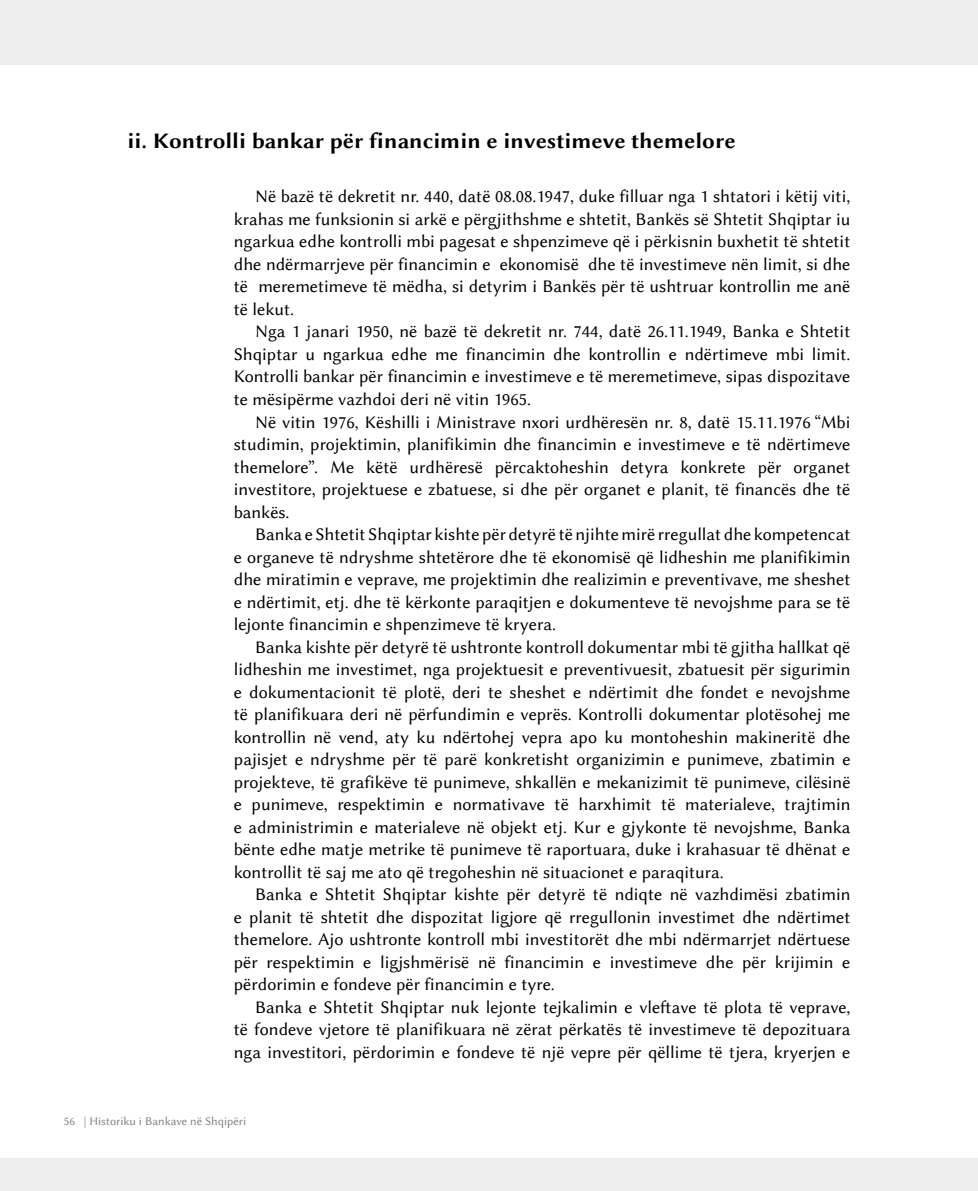
<style>
.page{position:relative;width:978px;height:1191px;background:#fff}
.page>*{position:absolute;margin:0;border:0;box-sizing:border-box;transform-origin:0 0}
.t1{font:22.5px "Lin Biolinum B";color:#000}
.t2{font:18px/22.5px "Lin Biolinum";color:#000;text-align:justify}
.t3{font:12px "Lin Biolinum";color:#808285}
</style>
<div class="page">
<div style="left:0;top:0;width:978px;height:65px;background:#ededee"></div>
<div style="left:0;top:1158px;width:978px;height:33px;background:#ededee"></div>
<p class="t1" style="left:128px;top:125px;width:610px">ii. Kontrolli bankar për financimin e investimeve themelore</p>
<p class="t2" style="left:234px;top:185px;width:618px;text-indent:21px">Në bazë të dekretit nr. 440, datë 08.08.1947, duke filluar nga 1 shtatori i këtij viti, krahas me funksionin si arkë e përgjithshme e shtetit, Bankës së Shtetit Shqiptar iu ngarkua edhe kontrolli mbi pagesat e shpenzimeve që i përkisnin buxhetit të shtetit dhe ndërmarrjeve për financimin e ekonomisë dhe të investimeve nën limit, si dhe të meremetimeve të mëdha, si detyrim i Bankës për të ushtruar kontrollin me anë të lekut.</p>
<p class="t2" style="left:234px;top:320px;width:618px;text-indent:21px">Nga 1 janari 1950, në bazë të dekretit nr. 744, datë 26.11.1949, Banka e Shtetit Shqiptar u ngarkua edhe me financimin dhe kontrollin e ndërtimeve mbi limit.<br>Kontrolli bankar për financimin e investimeve e të meremetimeve, sipas dispozitave te mësipërme vazhdoi deri në vitin 1965.</p>
<p class="t2" style="left:234px;top:410px;width:618px;text-indent:21px">Në vitin 1976, Këshilli i Ministrave nxori urdhëresën nr. 8, datë 15.11.1976 “Mbi studimin, projektimin, planifikimin dhe financimin e investimeve e të ndërtimeve themelore”. Me këtë urdhëresë përcaktoheshin detyra konkrete për organet investitore, projektuese e zbatuese, si dhe për organet e planit, të financës dhe të bankës.</p>
<p class="t2" style="left:234px;top:523px;width:618px;text-indent:21px">Banka e Shtetit Shqiptar kishte për detyrë të njihte mirë rregullat dhe kompetencat e organeve të ndryshme shtetërore dhe të ekonomisë që lidheshin me planifikimin dhe miratimin e veprave, me projektimin dhe realizimin e preventivave, me sheshet e ndërtimit, etj. dhe të kërkonte paraqitjen e dokumenteve të nevojshme para se të lejonte financimin e shpenzimeve të kryera.</p>
<p class="t2" style="left:234px;top:635px;width:618px;text-indent:21px">Banka kishte për detyrë të ushtronte kontroll dokumentar mbi të gjitha hallkat që lidheshin me investimet, nga projektuesit e preventivuesit, zbatuesit për sigurimin e dokumentacionit të plotë, deri te sheshet e ndërtimit dhe fondet e nevojshme të planifikuara deri në përfundimin e veprës. Kontrolli dokumentar plotësohej me kontrollin në vend, aty ku ndërtohej vepra apo ku montoheshin makineritë dhe pajisjet e ndryshme për të parë konkretisht organizimin e punimeve, zbatimin e projekteve, të grafikëve të punimeve, shkallën e mekanizimit të punimeve, cilësinë e punimeve, respektimin e normativave të harxhimit të materialeve, trajtimin e administrimin e materialeve në objekt etj. Kur e gjykonte të nevojshme, Banka bënte edhe matje metrike të punimeve të raportuara, duke i krahasuar të dhënat e kontrollit të saj me ato që tregoheshin në situacionet e paraqitura.</p>
<p class="t2" style="left:234px;top:883px;width:618px;text-indent:21px">Banka e Shtetit Shqiptar kishte për detyrë të ndiqte në vazhdimësi zbatimin e planit të shtetit dhe dispozitat ligjore që rregullonin investimet dhe ndërtimet themelore. Ajo ushtronte kontroll mbi investitorët dhe mbi ndërmarrjet ndërtuese për respektimin e ligjshmërisë në financimin e investimeve dhe për krijimin e përdorimin e fondeve për financimin e tyre.</p>
<p class="t2" style="left:234px;top:995px;width:618px;text-indent:21px">Banka e Shtetit Shqiptar nuk lejonte tejkalimin e vleftave të plota të veprave, të fondeve vjetore të planifikuara në zërat përkatës të investimeve të depozituara nga investitori, përdorimin e fondeve të një vepre për qëllime të tjera, kryerjen e</p>
<p class="t3" style="left:64px;top:1113px;width:184px">56 | Historiku i Bankave në Shqipëri</p>
</div>
